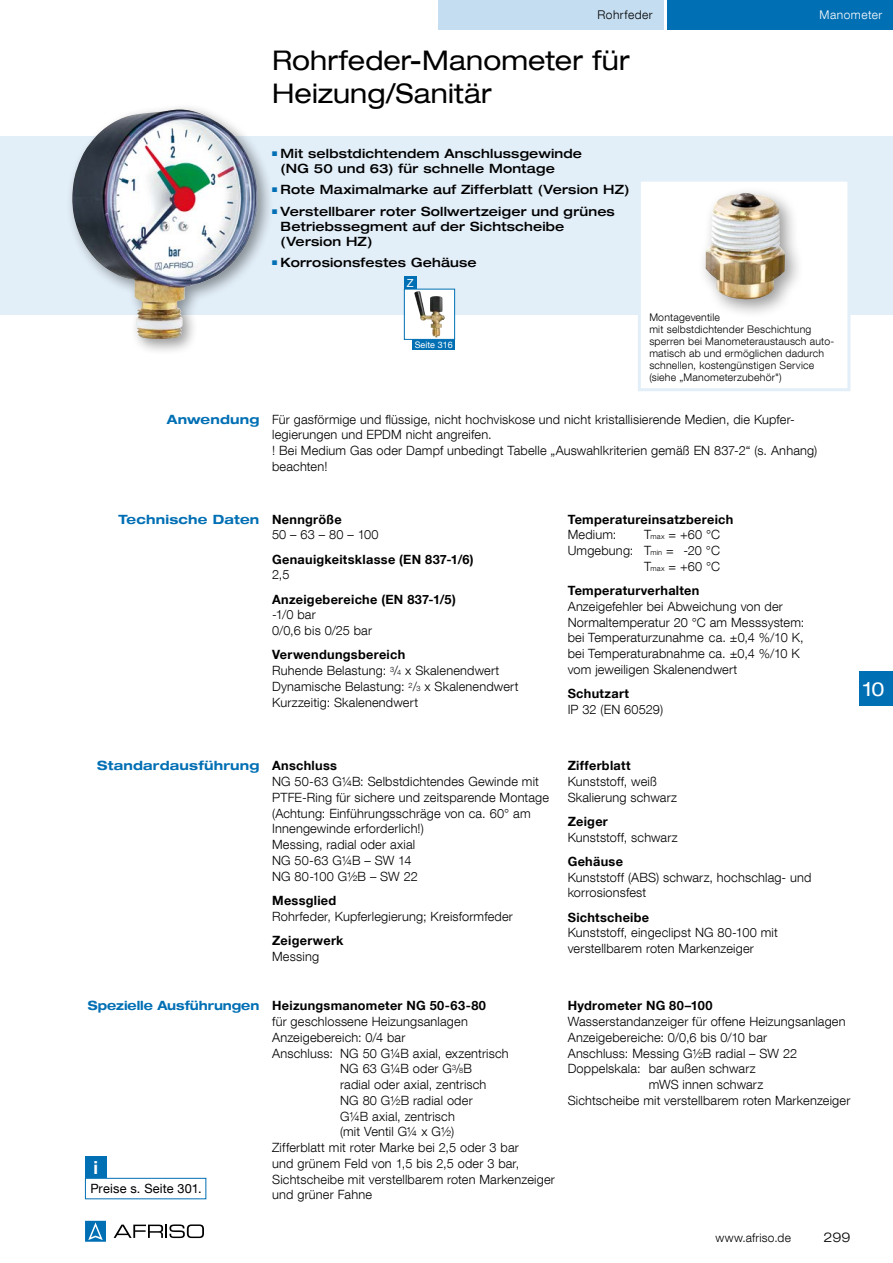
<style>
.page{position:relative;width:893px;height:1263px;background:#fff}
.page>*{position:absolute;margin:0;border:0;box-sizing:border-box;transform-origin:0 0}
.t1{font:expanded 27px/33px "Helvetica Neue LT Com";letter-spacing:.005em;color:#000}
.t2{font:expanded 19.5px "Helvetica Neue LT Com";color:#fff}
.t3{font:700 18px "Helvetica Neue LT Com";color:#fff}
.t4{font:300 expanded 13.5px "Helvetica Neue LT Com";color:#000}
.t5{font:300 12.75px/15.8px "Helvetica Neue LT Com";letter-spacing:.015em;color:#000}
.t6{font:700 12.75px "Helvetica Neue LT Com";letter-spacing:.02em;color:#000}
.t7{font:500 expanded 12.75px/15px "Helvetica Neue LT Com";letter-spacing:.015em;color:#000}
.t8{font:700 expanded 12.75px "Helvetica Neue LT Com";letter-spacing:.015em;color:#006fb4}
.t9{font:12.75px "Helvetica Neue LT Com";letter-spacing:.015em;color:#000}
.t10{font:300 12px "Helvetica Neue LT Com";letter-spacing:.02em;color:#000}
.t11{font:300 12px "Helvetica Neue LT Com";letter-spacing:.04em;color:#000}
.t12{font:300 12px "Helvetica Neue LT Com";letter-spacing:.04em;color:#fff}
.t13{font:11.1px "Helvetica Neue LT Com";color:#fff}
.t14{font:300 10.5px/12px "Helvetica Neue LT Com";letter-spacing:.02em;color:#000}
.t15{font:9px "Helvetica Neue LT Com";color:#fff}
.t16{font:6.75px "Zapf Dingbats ITC";color:#006fb4}
.s1{font-weight:700}
.s2{font-size:7.35px}
.s3{font-weight:700;font-stretch:expanded;color:#006fb4}
.s4{font-stretch:expanded;color:#006fb4}
</style>
<div class="page">
<div style="left:0;top:136px;width:893px;height:179px;background:#e2eef8"></div>
<div style="left:668px;top:0;width:225px;height:30px;background:#006fb4"></div>
<div style="left:438px;top:0;width:225px;height:30px;background:#c4ddf1"></div>
<svg style="left:114px;top:1224px;width:90px;height:14px"></svg>
<svg style="left:85px;top:1221px;width:21px;height:21px"></svg>
<div style="left:85px;top:1178px;width:121px;height:21px;border:1px solid #006fb4"></div>
<div style="left:85px;top:1157px;width:21px;height:21px;background:#006fb4"></div>
<div style="left:638px;top:179px;width:212px;height:212px;background:#fff;border:3px solid #e2eef8"></div>
<div style="left:698px;top:185px;width:107px;height:134px;background:#000;opacity:.4"></div>
<img style="left:706px;top:193px;width:79px;height:111px">
<div style="left:66px;top:103px;width:208px;height:252px;background:#000;opacity:.4"></div>
<img style="left:72px;top:109px;width:186px;height:230px">
<div style="left:412px;top:339px;width:43px;height:11px;background:#006fb4"></div>
<div style="left:404px;top:276px;width:13px;height:13px;background:#006fb4"></div>
<div style="left:404px;top:289px;width:51px;height:51px;background:#fff;border:1px solid #006fb4"></div>
<img style="left:414px;top:291px;width:30px;height:46px">
<div style="left:859px;top:672px;width:34px;height:34px;background:#006fb4"></div>
<p class="t11" style="left:597px;top:7px;width:57px">Rohrfeder</p>
<p class="t12" style="left:820px;top:7px;width:64px">Manometer</p>
<h1 class="t1" style="left:272px;top:43px;width:359px">Rohrfeder-Manometer für<br>Heizung/Sanitär</h1>
<p class="t7" style="left:281px;top:145px;width:303px;text-indent:-9px"><sup>■</sup> Mit selbstdichtendem Anschlussgewinde (NG 50 und 63) für schnelle Montage</p>
<p class="t7" style="left:272px;top:182px;width:359px"><sup>■</sup> Rote Maximalmarke auf Zifferblatt (Version HZ)</p>
<p class="t16" style="left:277px;top:208px;width:3px">■</p>
<p class="t16" style="left:277px;top:150px;width:3px">■</p>
<p class="t7" style="left:281px;top:203px;width:336px;text-indent:-9px"><sup>■</sup> Verstellbarer roter Sollwertzeiger und grünes<br>Betriebssegment auf der Sichtscheibe (Version HZ)</p>
<p class="t16" style="left:277px;top:259px;width:3px">■</p>
<p class="t7" style="left:272px;top:255px;width:206px"><sup>■</sup> Korrosionsfestes Gehäuse</p>
<p class="t8" style="left:167px;top:411px;width:94px">Anwendung</p>
<p class="t13" style="left:407px;top:276px;width:8px">Z</p>
<p class="t15" style="left:415px;top:339px;width:40px">Seite 316</p>
<p class="t14" style="left:649px;top:311px;width:186px">Montageventile<br>mit selbstdichtender Beschichtung sperren bei Manometeraustausch auto&shy;matisch ab und ermöglichen dadurch schnellen, kostengünstigen Service (siehe „Manometerzubehör")</p>
<p class="t5" style="left:272px;top:411px;width:547px">Für gasförmige und flüssige, nicht hochviskose und nicht kristallisierende Medien, die Kupfer&shy;legierungen und EPDM nicht angreifen.<br>! Bei Medium Gas oder Dampf unbedingt Tabelle „Auswahlkriterien gemäß EN 837-2“ (s. Anhang) beachten!</p>
<p class="t8" style="left:118px;top:511px;width:142px">Technische Daten</p>
<p class="t6" style="left:272px;top:511px;width:71px">Nenngröße</p>
<p class="t5" style="left:272px;top:527px;width:108px">50 – 63 – 80 – 100</p>
<p class="t6" style="left:272px;top:551px;width:203px">Genauigkeitsklasse (EN 837-1/6)</p>
<p class="t5" style="left:272px;top:567px;width:19px">2,5</p>
<p class="t6" style="left:272px;top:591px;width:185px">Anzeigebereiche (EN 837-1/5)</p>
<p class="t5" style="left:272px;top:607px;width:101px">-1/0 bar<br>0/0,6 bis 0/25 bar</p>
<p class="t5" style="left:272px;top:647px;width:248px"><span class="s1">Verwendungsbereich<br></span>Ruhende Belastung: <sup>3</sup>/<span class="s2">4</span> x Skalenendwert Dynamische Belastung: <sup>2</sup>/<span class="s2">3</span> x Skalenendwert Kurzzeitig: Skalenendwert</p>
<p class="t6" style="left:568px;top:511px;width:167px">Temperatureinsatzbereich</p>
<p class="t5" style="left:568px;top:527px;width:50px">Medium:</p>
<p class="t5" style="left:568px;top:527px;width:154px;text-align:right">T<span class="s2">max</span> = +60 °C<br>Umgebung: T<span class="s2">min</span> = -20 °C<br>T<span class="s2">max</span> = +60 °C</p>
<p class="t6" style="left:568px;top:582px;width:133px">Temperaturverhalten</p>
<p class="t5" style="left:568px;top:598px;width:238px">Anzeigefehler bei Abweichung von der Normaltemperatur 20 °C am Messsystem: bei Temperaturzunahme ca. ±0,4 %/10 K, bei Temperaturabnahme ca. ±0,4 %/10 K vom jeweiligen Skalenendwert</p>
<p class="t6" style="left:568px;top:685px;width:63px">Schutzart</p>
<p class="t5" style="left:568px;top:701px;width:97px">IP 32 (EN 60529)</p>
<h2 class="t2" style="left:863px;top:677px;width:23px">10</h2>
<p class="t5" style="left:272px;top:758px;width:279px;text-indent:-175px"><span class="s3">Standardausführung</span> <span class="s1">Anschluss<br></span>NG 50-63 G¼B: Selbstdichtendes Gewinde mit<br>PTFE-Ring für sichere und zeitsparende Montage (Achtung: Einführungsschräge von ca. 60° am<br>Innengewinde erforderlich!)<br>Messing, radial oder axial<br>NG 50-63 G¼B – SW 14<br>NG 80-100 G½B – SW 22</p>
<p class="t6" style="left:272px;top:892px;width:66px">Messglied</p>
<p class="t5" style="left:272px;top:908px;width:242px">Rohrfeder, Kupferlegierung; Kreisformfeder</p>
<p class="t6" style="left:272px;top:932px;width:73px">Zeigerwerk</p>
<p class="t5" style="left:272px;top:948px;width:48px">Messing</p>
<p class="t6" style="left:568px;top:758px;width:65px">Zifferblatt</p>
<p class="t5" style="left:568px;top:773px;width:111px">Kunststoff, weiß<br>Skalierung schwarz</p>
<p class="t6" style="left:568px;top:813px;width:42px">Zeiger</p>
<p class="t5" style="left:568px;top:829px;width:112px">Kunststoff, schwarz</p>
<p class="t6" style="left:568px;top:853px;width:57px">Gehäuse</p>
<p class="t5" style="left:568px;top:869px;width:245px">Kunststoff (ABS) schwarz, hochschlag- und korrosionsfest</p>
<p class="t6" style="left:568px;top:909px;width:83px">Sichtscheibe</p>
<p class="t5" style="left:568px;top:925px;width:212px">Kunststoff, eingeclipst NG 80-100 mit verstellbarem roten Markenzeiger</p>
<p class="t6" style="left:88px;top:998px;width:400px"><span class="s4">Spezielle Ausführungen</span> Heizungsmanometer NG 50-63-80</p>
<p class="t5" style="left:272px;top:1013px;width:197px">für geschlossene Heizungsanlagen</p>
<p class="t5" style="left:272px;top:1029px;width:135px">Anzeigebereich: 0/4 bar</p>
<p class="t5" style="left:272px;top:1045px;width:238px">Anschluss: NG 50 G¼B axial, exzentrisch</p>
<p class="t5" style="left:340px;top:1061px;width:133px">NG 63 G¼B oder G<sup>3</sup>/<span class="s2">8</span>B</p>
<p class="t5" style="left:340px;top:1076px;width:148px">radial oder axial, zentrisch</p>
<p class="t5" style="left:340px;top:1092px;width:134px">NG 80 G½B radial oder</p>
<p class="t5" style="left:340px;top:1108px;width:116px">G¼B axial, zentrisch</p>
<p class="t5" style="left:340px;top:1124px;width:115px">(mit Ventil G¼ x G½)</p>
<p class="t5" style="left:272px;top:1139px;width:248px">Zifferblatt mit roter Marke bei 2,5 oder 3 bar</p>
<p class="t5" style="left:272px;top:1155px;width:249px">und grünem Feld von 1,5 bis 2,5 oder 3 bar,</p>
<p class="t5" style="left:272px;top:1171px;width:284px">Sichtscheibe mit verstellbarem roten Markenzeiger</p>
<p class="t5" style="left:272px;top:1187px;width:101px">und grüner Fahne</p>
<h3 class="t3" style="left:93px;top:1156px;width:6px">i</h3>
<p class="t9" style="left:90px;top:1180px;width:113px">Preise s. Seite 301.</p>
<p class="t6" style="left:568px;top:998px;width:146px">Hydrometer NG 80–100</p>
<p class="t5" style="left:568px;top:1013px;width:279px">Wasserstandanzeiger für offene Heizungsanlagen</p>
<p class="t5" style="left:568px;top:1029px;width:201px">Anzeigebereiche: 0/0,6 bis 0/10 bar</p>
<p class="t5" style="left:568px;top:1045px;width:231px">Anschluss: Messing G½B radial – SW 22</p>
<p class="t5" style="left:568px;top:1061px;width:190px">Doppelskala: bar außen schwarz</p>
<p class="t5" style="left:649px;top:1076px;width:116px">mWS innen schwarz</p>
<p class="t5" style="left:568px;top:1092px;width:284px">Sichtscheibe mit verstellbarem roten Markenzeiger</p>
<p class="t10" style="left:715px;top:1230px;width:77px">www.afriso.de</p>
<p class="t4" style="left:824px;top:1228px;width:28px">299</p>
</div>
